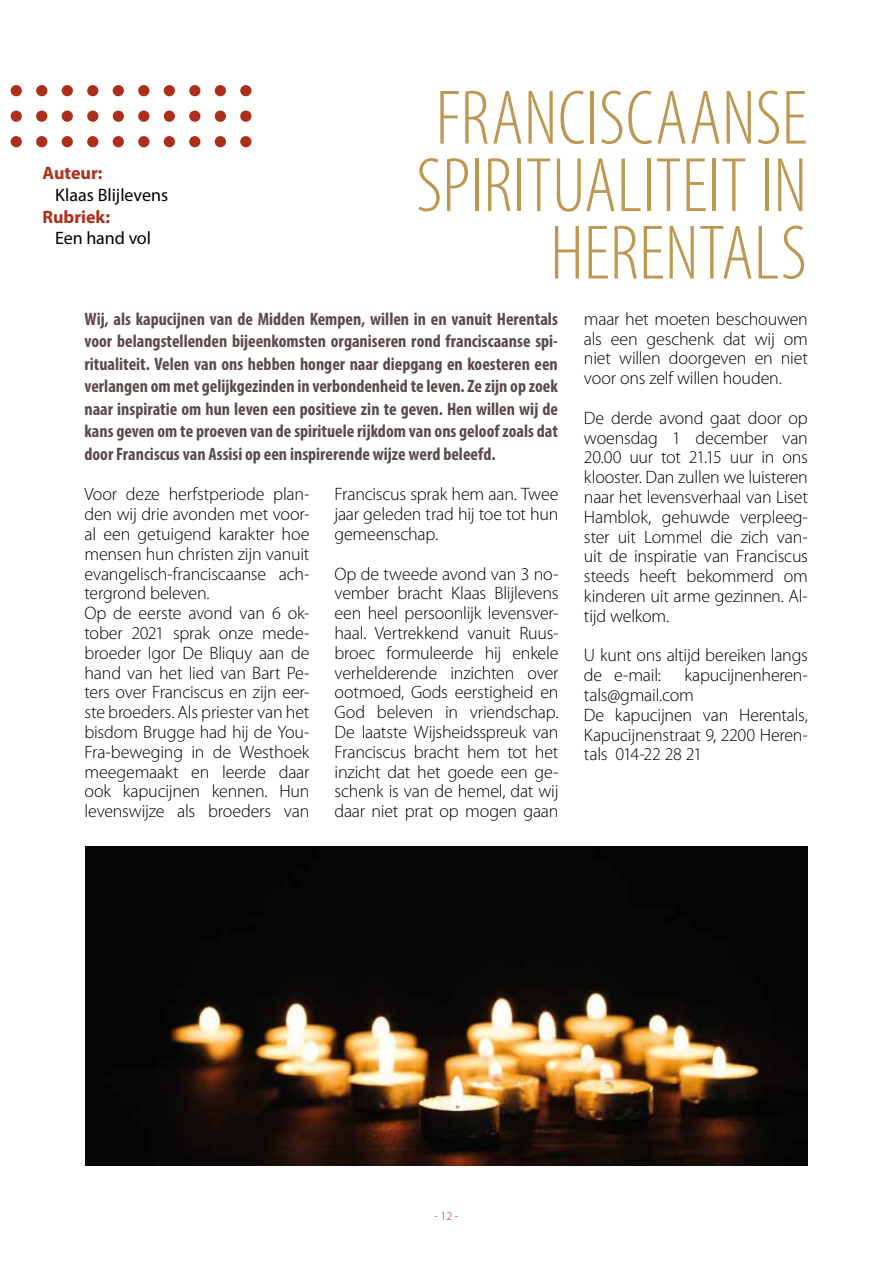
<style>
.page{position:relative;width:893px;height:1263px;background:#fff}
.page>*{position:absolute;margin:0;border:0;box-sizing:border-box;transform-origin:0 0}
.t1{font:300 condensed 78px/67.5px "Myriad Pro";color:#bd9852;text-align:right}
.t2{font:300 18px/19.8px "Myriad Pro";letter-spacing:-.015em;color:#000;text-align:justify}
.t3{font:700 condensed 18px/22.5px "Myriad Pro";color:#5c4a4a;text-align:justify}
.t4{font:18px "Myriad Pro";color:#000}
.t5{font:700 18px "Myriad Pro";color:#ad2f1b}
.t6{font:300 12px "Myriad Pro";color:#ad2f1b}
</style>
<div class="page">
<div style="left:11px;top:85px;width:11px;height:11px;background:#ad2f1b;border-radius:50%"></div>
<div style="left:11px;top:111px;width:11px;height:11px;background:#ad2f1b;border-radius:50%"></div>
<div style="left:11px;top:136px;width:11px;height:11px;background:#ad2f1b;border-radius:50%"></div>
<div style="left:36px;top:85px;width:11px;height:11px;background:#ad2f1b;border-radius:50%"></div>
<div style="left:36px;top:111px;width:11px;height:11px;background:#ad2f1b;border-radius:50%"></div>
<div style="left:36px;top:136px;width:11px;height:11px;background:#ad2f1b;border-radius:50%"></div>
<div style="left:62px;top:85px;width:11px;height:11px;background:#ad2f1b;border-radius:50%"></div>
<div style="left:62px;top:111px;width:11px;height:11px;background:#ad2f1b;border-radius:50%"></div>
<div style="left:62px;top:136px;width:11px;height:11px;background:#ad2f1b;border-radius:50%"></div>
<div style="left:87px;top:85px;width:11px;height:11px;background:#ad2f1b;border-radius:50%"></div>
<div style="left:87px;top:111px;width:11px;height:11px;background:#ad2f1b;border-radius:50%"></div>
<div style="left:87px;top:136px;width:11px;height:11px;background:#ad2f1b;border-radius:50%"></div>
<div style="left:113px;top:85px;width:11px;height:11px;background:#ad2f1b;border-radius:50%"></div>
<div style="left:113px;top:111px;width:11px;height:11px;background:#ad2f1b;border-radius:50%"></div>
<div style="left:113px;top:136px;width:11px;height:11px;background:#ad2f1b;border-radius:50%"></div>
<div style="left:138px;top:85px;width:11px;height:11px;background:#ad2f1b;border-radius:50%"></div>
<div style="left:138px;top:111px;width:11px;height:11px;background:#ad2f1b;border-radius:50%"></div>
<div style="left:138px;top:136px;width:11px;height:11px;background:#ad2f1b;border-radius:50%"></div>
<div style="left:164px;top:85px;width:11px;height:11px;background:#ad2f1b;border-radius:50%"></div>
<div style="left:164px;top:111px;width:11px;height:11px;background:#ad2f1b;border-radius:50%"></div>
<div style="left:164px;top:136px;width:11px;height:11px;background:#ad2f1b;border-radius:50%"></div>
<div style="left:189px;top:85px;width:11px;height:11px;background:#ad2f1b;border-radius:50%"></div>
<div style="left:189px;top:111px;width:11px;height:11px;background:#ad2f1b;border-radius:50%"></div>
<div style="left:189px;top:136px;width:11px;height:11px;background:#ad2f1b;border-radius:50%"></div>
<div style="left:215px;top:85px;width:11px;height:11px;background:#ad2f1b;border-radius:50%"></div>
<div style="left:215px;top:111px;width:11px;height:11px;background:#ad2f1b;border-radius:50%"></div>
<div style="left:215px;top:136px;width:11px;height:11px;background:#ad2f1b;border-radius:50%"></div>
<div style="left:240px;top:85px;width:11px;height:11px;background:#ad2f1b;border-radius:50%"></div>
<div style="left:240px;top:111px;width:11px;height:11px;background:#ad2f1b;border-radius:50%"></div>
<div style="left:240px;top:136px;width:11px;height:11px;background:#ad2f1b;border-radius:50%"></div>
<img style="left:85px;top:846px;width:723px;height:319px">
<p class="t5" style="left:43px;top:162px;width:62px">Auteur:</p>
<p class="t4" style="left:55px;top:184px;width:114px">Klaas Blijlevens</p>
<p class="t5" style="left:43px;top:205px;width:69px">Rubriek:</p>
<p class="t4" style="left:55px;top:227px;width:97px">Een hand vol</p>
<h1 class="t1" style="left:416px;top:86px;width:393px">FRANCISCAANSE<br>SPIRITUALITEIT IN<br>HERENTALS</h1>
<p class="t3" style="left:85px;top:307px;width:475px">Wij, als kapucijnen van de Midden Kempen, willen in en vanuit Herentals voor belangstellenden bijeenkomsten organiseren rond franciscaanse spi&shy;ritualiteit. Velen van ons hebben honger naar diepgang en koesteren een verlangen om met gelijkgezinden in verbondenheid te leven. Ze zijn op zoek naar inspiratie om hun leven een positieve zin te geven. Hen willen wij de kans geven om te proeven van de spirituele rijkdom van ons geloof zoals dat door Franciscus van Assisi op een inspirerende wijze werd beleefd.</p>
<p class="t2" style="left:85px;top:485px;width:227px;text-align:left">Voor deze herfstperiode plan&shy;den wij drie avonden met voor&shy;al een getuigend karakter hoe mensen hun christen zijn vanuit evangelisch-franciscaanse ach&shy;tergrond beleven.<br>Op de eerste avond van 6 ok&shy;tober 2021 sprak onze mede&shy;broeder Igor De Bliquy aan de hand van het lied van Bart Pe&shy;ters over Franciscus en zijn eer&shy;ste broeders. Als priester van het bisdom Brugge had hij de You-<br>Fra-beweging in de Westhoek meegemaakt en leerde daar ook kapucijnen kennen. Hun levenswijze als broeders van</p>
<p class="t2" style="left:334px;top:485px;width:225px">Franciscus sprak hem aan. Twee jaar geleden trad hij toe tot hun gemeenschap.</p>
<p class="t2" style="left:334px;top:564px;width:225px">Op de tweede avond van 3 no&shy;vember bracht Klaas Blijlevens een heel persoonlijk levensver&shy;haal. Vertrekkend vanuit Ruus&shy;broec formuleerde hij enkele verhelderende inzichten over ootmoed, Gods eerstigheid en God beleven in vriendschap.<br>De laatste Wijsheidsspreuk van Franciscus bracht hem tot het inzicht dat het goede een ge&shy;schenk is van de hemel, dat wij daar niet prat op mogen gaan</p>
<p class="t2" style="left:584px;top:309px;width:225px">maar het moeten beschouwen als een geschenk dat wij om niet willen doorgeven en niet voor ons zelf willen houden.</p>
<p class="t2" style="left:584px;top:408px;width:225px">De derde avond gaat door op woensdag 1 december van 20.00 uur tot 21.15 uur in ons klooster. Dan zullen we luisteren naar het levensverhaal van Liset Hamblok, gehuwde verpleeg&shy;ster uit Lommel die zich van&shy;uit de inspiratie van Franciscus steeds heeft bekommerd om kinderen uit arme gezinnen. Al&shy;tijd welkom.</p>
<p class="t2" style="left:584px;top:646px;width:225px">U kunt ons altijd bereiken langs de e-mail:</p>
<p class="t2" style="left:584px;top:665px;width:225px;text-align:left;text-indent:100px">kapucijnenheren&shy;tals@gmail.com<br>De kapucijnen van Herentals,<br>Kapucijnenstraat 9, 2200 Heren&shy;tals 014-22 28 21</p>
<p class="t6" style="left:434px;top:1210px;width:26px">- 12 -</p>
</div>
